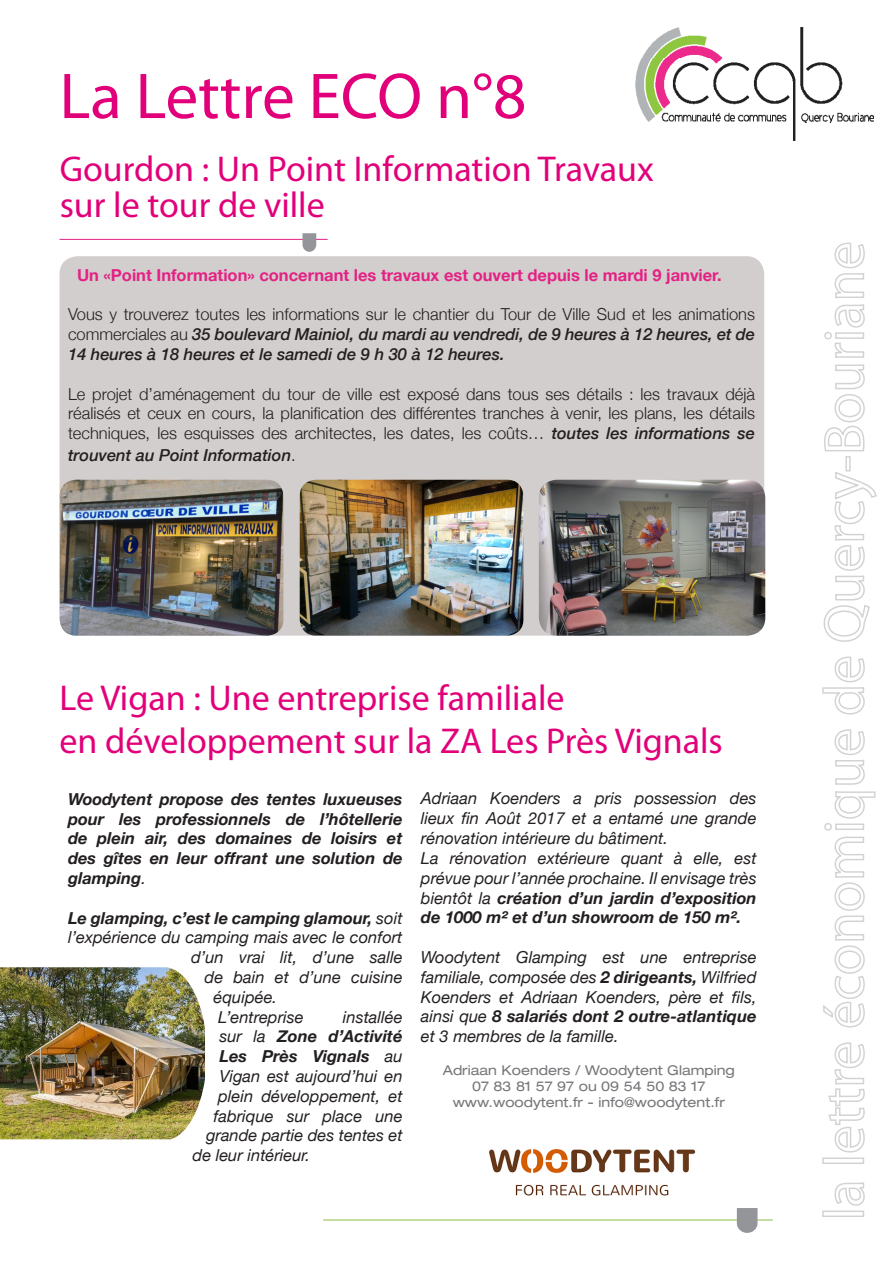
<style>
.page{position:relative;width:893px;height:1263px;background:#fff}
.page>*{position:absolute;margin:0;border:0;box-sizing:border-box;transform-origin:0 0}
.t1{font:65.25px "Myriad Pro";color:#e2007a}
.t2{font:36px "Myriad Pro";color:#e2007a}
.t3{font:italic 16.5px/19.8px "Helvetica Neue";color:#231f20;text-align:justify}
.t4{font:300 16.5px/19.8px "Helvetica Neue";color:#231f20;text-align:justify}
.t5{font:italic 500 16.5px/19.8px "Helvetica Neue";color:#231f20;text-align:justify}
.t6{font:italic 700 16.5px/19.8px "Helvetica Neue";color:#231f20;text-align:justify}
.t7{font:700 16.5px "Helvetica Neue";color:#e42184}
.t8{font:expanded 13.5px/16.2px "Helvetica Neue";color:#757679;text-align:center}
.s1{font-weight:300;font-style:normal}
.s2{font-weight:500;font-style:italic}
.s3{font-weight:400}
.s4{font-weight:700}
</style>
<div class="page">
<hr style="left:60px;top:239px;width:268px;height:1px;background:#e42184">
<svg style="left:302px;top:233px;width:14px;height:19px"></svg>
<div style="left:60px;top:256px;width:704px;height:380px;background:#d2cecd;border-radius:18px"></div>
<svg style="left:834px;top:1182px;width:31px;height:24px"></svg>
<svg style="left:828px;top:1042px;width:37px;height:111px"></svg>
<svg style="left:823px;top:729px;width:53px;height:299px"></svg>
<svg style="left:822px;top:656px;width:43px;height:59px"></svg>
<svg style="left:823px;top:471px;width:54px;height:171px"></svg>
<svg style="left:824px;top:242px;width:41px;height:210px"></svg>
<img style="left:635px;top:27px;width:239px;height:114px">
<hr style="left:323px;top:1219px;width:450px;height:1px;background:#8ebe43">
<svg style="left:737px;top:1208px;width:20px;height:25px"></svg>
<img style="left:0;top:967px;width:205px;height:172px">
<img style="left:60px;top:480px;width:223px;height:156px">
<img style="left:300px;top:480px;width:223px;height:156px">
<img style="left:539px;top:480px;width:226px;height:156px">
<img style="left:489px;top:1149px;width:207px;height:47px">
<p class="t1" style="left:60px;top:56px;width:468px">La Lettre ECO n°8</p>
<p class="t2" style="left:60px;top:147px;width:596px">Gourdon : Un Point Information Travaux</p>
<p class="t2" style="left:60px;top:183px;width:267px">sur le tour de ville</p>
<p class="t7" style="left:77px;top:260px;width:646px">Un «Point Information» concernant les travaux est ouvert depuis le mardi 9 janvier.</p>
<p class="t5" style="left:68px;top:304px;width:689px"><span class="s1">Vous y trouverez toutes les informations sur le chantier du Tour de Ville Sud et les animations commerciales au</span> 35 boulevard Mainiol, du mardi au vendredi, de 9 heures à 12 heures, et de 14 heures à 18 heures et le samedi de 9 h 30 à 12 heures.</p>
<p class="t4" style="left:68px;top:383px;width:689px">Le projet d’aménagement du tour de ville est exposé dans tous ses détails : les travaux déjà réalisés et ceux en cours, la planification des différentes tranches à venir, les plans, les détails techniques, les esquisses des architectes, les dates, les coûts… <span class="s2">toutes les informations se</span></p>
<p class="t5" style="left:68px;top:444px;width:229px">trouvent au Point Information<span class="s1">.</span></p>
<p class="t2" style="left:60px;top:675px;width:507px">Le Vigan : Une entreprise familiale</p>
<p class="t2" style="left:60px;top:719px;width:665px">en développement sur la ZA Les Près Vignals</p>
<p class="t6" style="left:68px;top:789px;width:336px">Woodytent propose des tentes luxueuses pour les professionnels de l’hôtellerie de plein air, des domaines de loisirs et des gîtes en leur offrant une solution de glamping<span class="s3">.</span></p>
<p class="t6" style="left:68px;top:907px;width:336px">Le glamping, c’est le camping glamour, <span class="s3">soit</span></p>
<p class="t3" style="left:68px;top:927px;width:336px">l’expérience du camping mais avec le confort</p>
<p class="t3" style="left:191px;top:947px;width:213px">d’un vrai lit, d’une salle</p>
<p class="t3" style="left:205px;top:966px;width:199px">de bain et d’une cuisine</p>
<p class="t3" style="left:214px;top:986px;width:65px">équipée.</p>
<p class="t3" style="left:218px;top:1006px;width:87px">L’entreprise</p>
<p class="t3" style="left:343px;top:1006px;width:61px">installée</p>
<p class="t6" style="left:220px;top:1026px;width:185px"><span class="s3">sur la</span> Zone d’Activité</p>
<p class="t6" style="left:220px;top:1046px;width:184px">Les Près Vignals <span class="s3">au</span></p>
<p class="t3" style="left:220px;top:1065px;width:185px">Vigan est aujourd’hui en</p>
<p class="t3" style="left:218px;top:1085px;width:186px">plein développement, et</p>
<p class="t3" style="left:214px;top:1105px;width:191px">fabrique sur place une</p>
<p class="t3" style="left:206px;top:1125px;width:198px">grande partie des tentes et</p>
<p class="t3" style="left:193px;top:1145px;width:119px">de leur intérieur.</p>
<p class="t3" style="left:421px;top:788px;width:337px">Adriaan Koenders a pris possession des lieux fin Août 2017 et a entamé une grande rénovation intérieure du bâtiment.</p>
<p class="t3" style="left:421px;top:847px;width:337px">La rénovation extérieure quant à elle, est prévue pour l’année prochaine. Il envisage très bientôt la <span class="s4">création d’un jardin d’exposition de 1000 m² et d’un showroom de 150 m².</span></p>
<p class="t3" style="left:421px;top:946px;width:337px">Woodytent Glamping est une entreprise familiale, composée des <span class="s4">2 dirigeants,</span> Wilfried Koenders et Adriaan Koenders, père et fils, ainsi que <span class="s4">8 salariés dont 2 outre-atlantique </span>et 3 membres de la famille.</p>
<p class="t8" style="left:443px;top:1061px;width:293px">Adriaan Koenders / Woodytent Glamping<br>07 83 81 57 97 ou 09 54 50 83 17 www.woodytent.fr - info@woodytent.fr</p>
</div>
